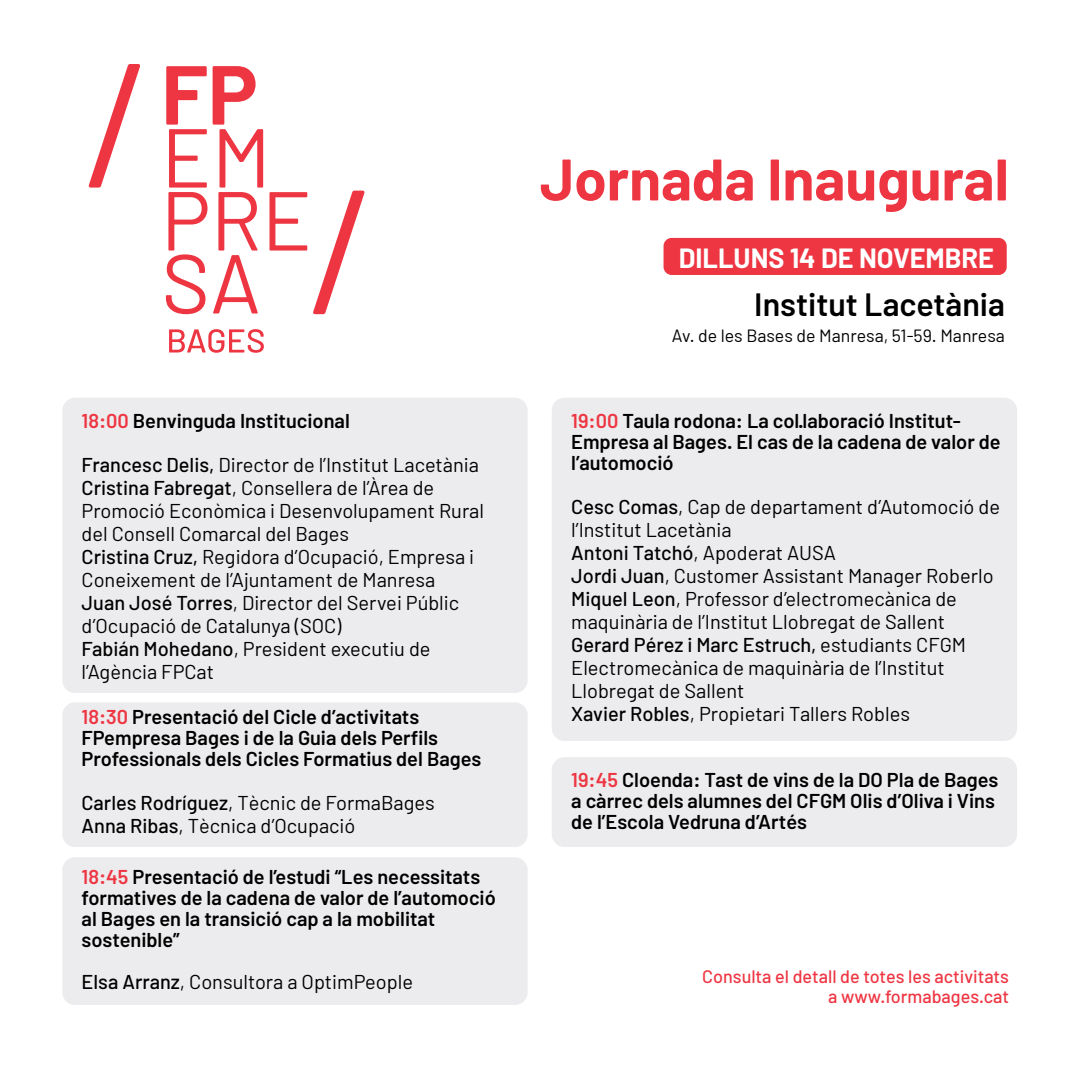
<style>
.page{position:relative;width:1080px;height:1080px;background:#fff}
.page>*{position:absolute;margin:0;border:0;box-sizing:border-box;transform-origin:0 0}
.t1{font:700 58.5px "Barlow";color:#ee3643}
.t2{font:600 32.2px "Barlow";color:#000}
.t3{font:700 27.1px "Barlow";color:#fff}
.t4{font:20px/23px "Barlow";color:#000}
.t5{font:600 20px/21px "Barlow";color:#000}
.t6{font:500 18px "Barlow";color:#ee3643}
.t7{font:17.7px "Barlow";color:#000}
.s1{color:#ee3643}
.s2{font-weight:500}
</style>
<div class="page">
<div style="left:62px;top:398px;width:466px;height:295px;background:#ececee;border-radius:13px"></div>
<div style="left:552px;top:398px;width:465px;height:343px;background:#ececee;border-radius:13px"></div>
<div style="left:552px;top:757px;width:465px;height:90px;background:#ececee;border-radius:13px"></div>
<div style="left:62px;top:702px;width:466px;height:145px;background:#ececee;border-radius:13px"></div>
<div style="left:62px;top:857px;width:466px;height:148px;background:#ececee;border-radius:13px"></div>
<svg style="left:270px;top:192px;width:37px;height:59px"></svg>
<svg style="left:166px;top:66px;width:97px;height:248px"></svg>
<svg style="left:89px;top:64px;width:51px;height:124px"></svg>
<svg style="left:313px;top:191px;width:52px;height:123px"></svg>
<svg style="left:169px;top:329px;width:95px;height:24px"></svg>
<div style="left:664px;top:238px;width:343px;height:37px;background:#ee3643;border-radius:8px"></div>
<p class="t5" style="left:82px;top:410px;width:270px"><span class="s1">18:00</span> Benvinguda Institucional</p>
<p class="t4" style="left:82px;top:453px;width:399px"><span class="s2">Francesc Delis,</span> Director de l’Institut Lacetània</p>
<p class="t4" style="left:82px;top:476px;width:404px"><span class="s2">Cristina Fabregat</span>, Consellera de l’Àrea de<br>Promoció Econòmica i Desenvolupament Rural del Consell Comarcal del Bages</p>
<p class="t4" style="left:82px;top:545px;width:394px"><span class="s2">Cristina Cruz,</span> Regidora d’Ocupació, Empresa i<br>Coneixement de l’Ajuntament de Manresa</p>
<p class="t4" style="left:82px;top:591px;width:379px"><span class="s2">Juan José Torres</span>, Director del Servei Públic d’Ocupació de Catalunya (SOC)</p>
<p class="t4" style="left:82px;top:637px;width:350px"><span class="s2">Fabián Mohedano</span>, President executiu de l’Agència FPCat</p>
<p class="t5" style="left:82px;top:706px;width:401px"><span class="s1">18:30</span> Presentació del Cicle d’activitats<br>FPempresa Bages i de la Guia dels Perfils<br>Professionals dels Cicles Formatius del Bages</p>
<p class="t4" style="left:82px;top:791px;width:355px"><span class="s2">Carles Rodríguez</span>, Tècnic de FormaBages</p>
<p class="t4" style="left:82px;top:814px;width:275px"><span class="s2">Anna Ribas</span>, Tècnica d’Ocupació</p>
<p class="t5" style="left:82px;top:866px;width:416px"><span class="s1">18:45</span> Presentació de l’estudi “Les necessitats formatives de la cadena de valor de l’automoció al Bages en la transició cap a la mobilitat sostenible”</p>
<p class="t4" style="left:82px;top:970px;width:333px"><span class="s2">Elsa Arranz</span>, Consultora a OptimPeople</p>
<p class="t1" style="left:540px;top:143px;width:471px">Jornada Inaugural</p>
<p class="t3" style="left:679px;top:241px;width:317px">DILLUNS 14 DE NOVEMBRE</p>
<p class="t2" style="left:754px;top:285px;width:252px">Institut Lacetània</p>
<p class="t7" style="left:672px;top:325px;width:335px">Av. de les Bases de Manresa, 51-59. Manresa</p>
<p class="t5" style="left:571px;top:410px;width:431px"><span class="s1">19:00</span> Taula rodona: La col·laboració Institut-<br>Empresa al Bages. El cas de la cadena de valor de l’automoció</p>
<p class="t4" style="left:571px;top:495px;width:430px"><span class="s2">Cesc Comas</span>, Cap de departament d’Automoció de l’Institut Lacetània</p>
<p class="t4" style="left:571px;top:541px;width:266px"><span class="s2">Antoni Tatchó</span>, Apoderat AUSA</p>
<p class="t4" style="left:571px;top:564px;width:424px"><span class="s2">Jordi Juan</span>, Customer Assistant Manager Roberlo</p>
<p class="t4" style="left:571px;top:587px;width:387px"><span class="s2">Miquel Leon</span>, Professor d’electromecànica de maquinària de l’Institut Llobregat de Sallent</p>
<p class="t4" style="left:571px;top:633px;width:396px"><span class="s2">Gerard Pérez i Marc Estruch,</span> estudiants CFGM<br>Electromecànica de maquinària de l’Institut<br>Llobregat de Sallent</p>
<p class="t4" style="left:571px;top:702px;width:340px"><span class="s2">Xavier Robles</span>, Propietari Tallers Robles</p>
<p class="t5" style="left:571px;top:769px;width:429px"><span class="s1">19:45</span> Cloenda: Tast de vins de la DO Pla de Bages a càrrec dels alumnes del CFGM Olis d’Oliva i Vins de l’Escola Vedruna d’Artés</p>
<p class="t6" style="left:702px;top:965px;width:308px">Consulta el detall de totes les activitats</p>
<p class="t6" style="left:828px;top:985px;width:182px">a www.formabages.cat</p>
</div>
